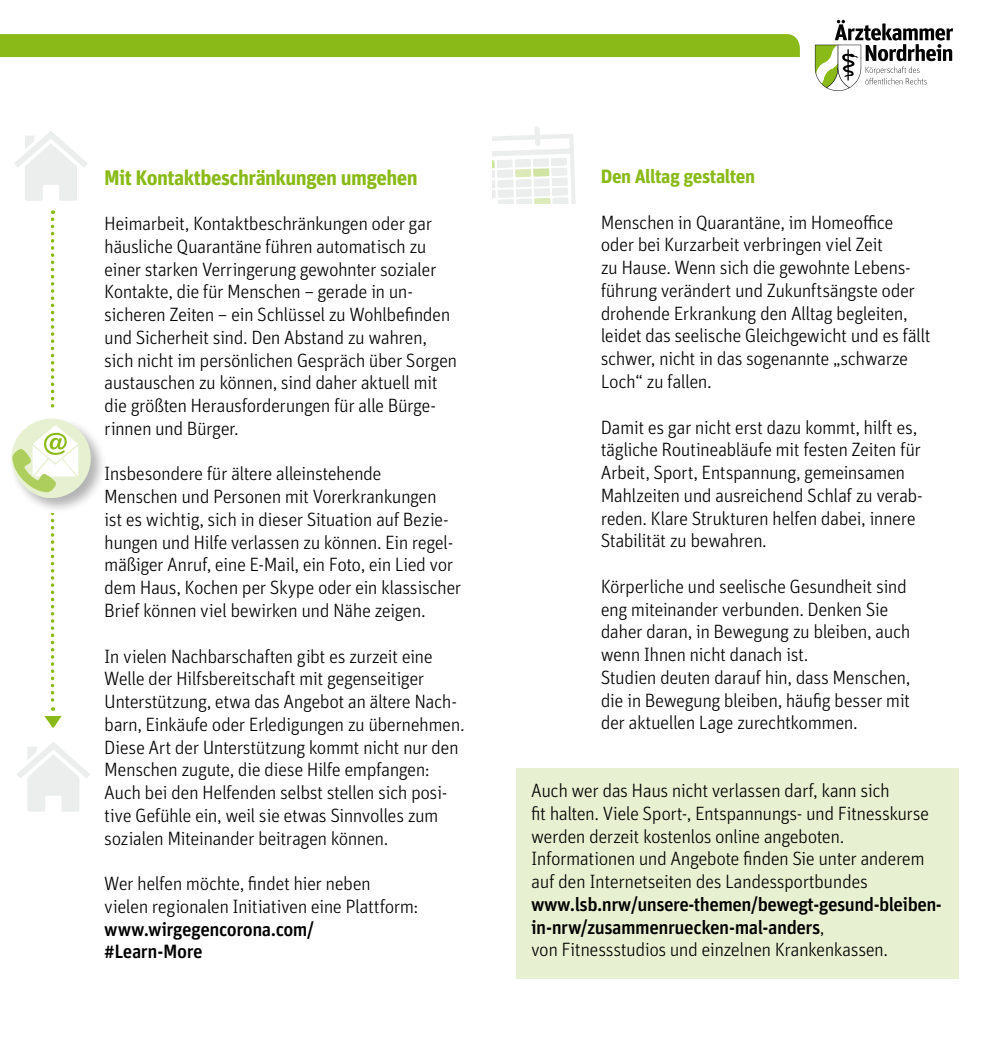
<style>
.page{position:relative;width:983px;height:1042px;background:#fff}
.page>*{position:absolute;margin:0;border:0;box-sizing:border-box;transform-origin:0 0}
.t1{font:700 21px "Unit";letter-spacing:-.03em;color:#89ba17}
.t2{font:300 19.25px/22.8px "Unit";letter-spacing:-.03em;color:#000}
.t3{font:500 19.25px/22.8px "Unit";letter-spacing:-.03em;color:#000}
.t4{font:700 19.25px "Unit";letter-spacing:-.025em;color:#89ba17}
.s1{font-weight:300}
</style>
<div class="page">
<div style="left:0;top:34px;width:799px;height:23px;background:#89ba17"></div>
<svg style="left:14px;top:131px;width:74px;height:70px"></svg>
<svg style="left:17px;top:742px;width:73px;height:69px"></svg>
<div style="left:9px;top:416px;width:98px;height:98px;background:#000;opacity:.3"></div>
<svg style="left:9px;top:210px;width:84px;height:518px"></svg>
<div style="left:516px;top:768px;width:442px;height:210px;background:#e7f1d1"></div>
<svg style="left:814px;top:20px;width:138px;height:71px"></svg>
<hr style="left:847px;top:49px;width:1px;height:32px;background:#000">
<svg style="left:492px;top:126px;width:84px;height:78px"></svg>
<p class="t1" style="left:104px;top:164px;width:315px">Mit Kontaktbeschränkungen umgehen</p>
<p class="t2" style="left:104px;top:212px;width:354px">Heimarbeit, Kontaktbeschränkungen oder gar häusliche Quarantäne führen automatisch zu einer starken Verringerung gewohnter sozialer Kontakte, die für Menschen – gerade in un&shy;sicheren Zeiten – ein Schlüssel zu Wohlbefinden und Sicherheit sind. Den Abstand zu wahren, sich nicht im persönlichen Gespräch über Sorgen austauschen zu können, sind daher aktuell mit die größten Herausforderungen für alle Bürge&shy;rinnen und Bürger.</p>
<p class="t2" style="left:104px;top:462px;width:358px">Insbesondere für ältere alleinstehende<br>Menschen und Personen mit Vorerkrankungen<br>ist es wichtig, sich in dieser Situation auf Bezie&shy;hungen und Hilfe verlassen zu können. Ein regel&shy;mäßiger Anruf, eine E-Mail, ein Foto, ein Lied vor dem Haus, Kochen per Skype oder ein klassischer Brief können viel bewirken und Nähe zeigen.</p>
<p class="t2" style="left:104px;top:644px;width:362px">In vielen Nachbarschaften gibt es zurzeit eine Welle der Hilfsbereitschaft mit gegenseitiger Unterstützung, etwa das Angebot an ältere Nach&shy;barn, Einkäufe oder Erledigungen zu übernehmen.<br>Diese Art der Unterstützung kommt nicht nur den Menschen zugute, die diese Hilfe empfangen:<br>Auch bei den Helfenden selbst stellen sich posi&shy;tive Gefühle ein, weil sie etwas Sinnvolles zum sozialen Miteinander beitragen können.</p>
<p class="t2" style="left:104px;top:871px;width:316px">Wer helfen möchte, findet hier neben vielen regionalen Initiativen eine Plattform:</p>
<p class="t3" style="left:104px;top:917px;width:211px">www.wirgegencorona.com/ #Learn-More</p>
<p class="t4" style="left:600px;top:164px;width:156px">Den Alltag gestalten</p>
<p class="t2" style="left:600px;top:210px;width:331px">Menschen in Quarantäne, im Homeoffice oder bei Kurzarbeit verbringen viel Zeit<br>zu Hause. Wenn sich die gewohnte Lebens&shy;führung verändert und Zukunftsängste oder drohende Erkrankung den Alltag begleiten, leidet das seelische Gleichgewicht und es fällt schwer, nicht in das sogenannte „schwarze Loch“ zu fallen.</p>
<p class="t2" style="left:600px;top:415px;width:323px">Damit es gar nicht erst dazu kommt, hilft es, tägliche Routineabläufe mit festen Zeiten für Arbeit, Sport, Entspannung, gemeinsamen Mahlzeiten und ausreichend Schlaf zu verab&shy;reden. Klare Strukturen helfen dabei, innere Stabilität zu bewahren.</p>
<p class="t2" style="left:600px;top:574px;width:311px">Körperliche und seelische Gesundheit sind eng miteinander verbunden. Denken Sie daher daran, in Bewegung zu bleiben, auch wenn Ihnen nicht danach ist.<br>Studien deuten darauf hin, dass Menschen, die in Bewegung bleiben, häufig besser mit der aktuellen Lage zurechtkommen.</p>
<p class="t2" style="left:531px;top:778px;width:399px">Auch wer das Haus nicht verlassen darf, kann sich<br>fit halten. Viele Sport-, Entspannungs- und Fitnesskurse werden derzeit kostenlos online angeboten.<br>Informationen und Angebote finden Sie unter anderem auf den Internetseiten des Landessportbundes</p>
<p class="t3" style="left:531px;top:892px;width:412px">www.lsb.nrw/unsere-themen/bewegt-gesund-bleiben&shy;in-nrw/zusammenruecken-mal-anders<span class="s1">,<br>von Fitnessstudios und einzelnen Krankenkassen.</span></p>
</div>
